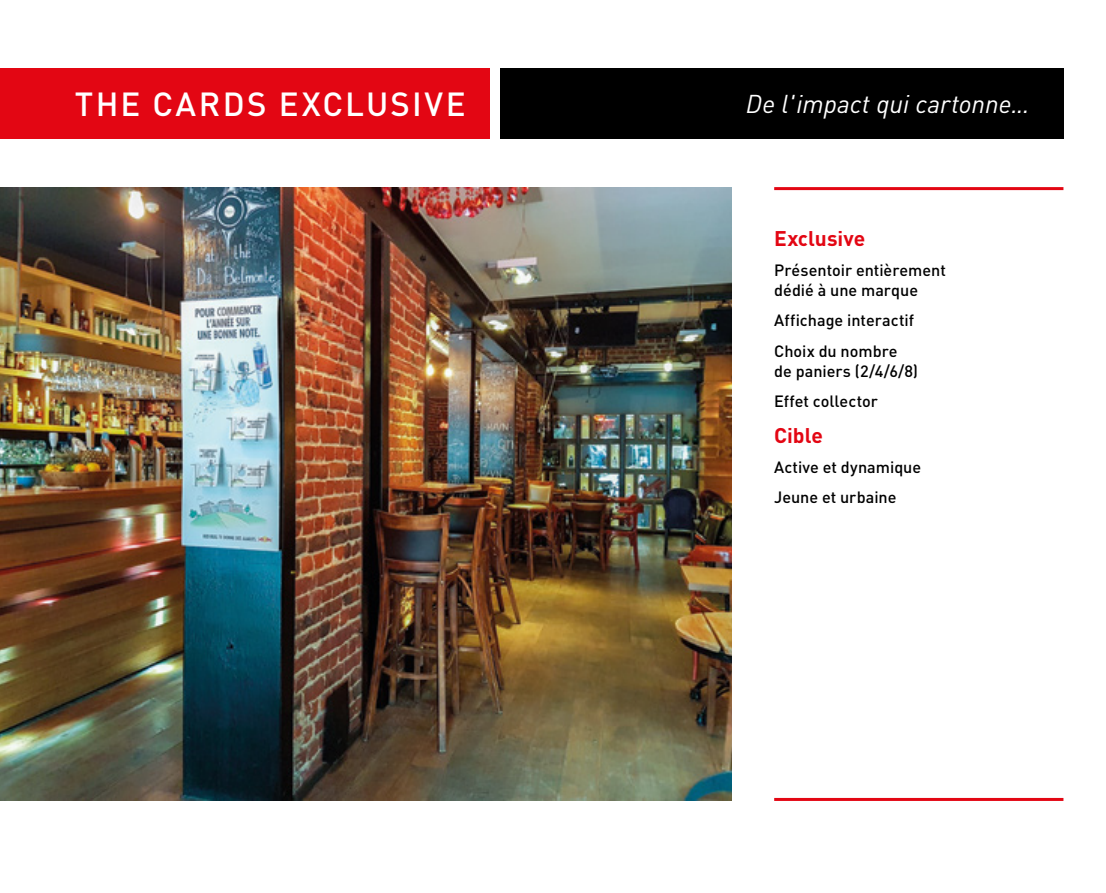
<style>
.page{position:relative;width:1106px;height:893px;background:#fff}
.page>*{position:absolute;margin:0;border:0;box-sizing:border-box;transform-origin:0 0}
.t1{font:500 33px "DINOT";letter-spacing:.07em;color:#fff}
.t2{font:italic 25.5px "DINOT";color:#fff}
.t3{font:700 21px "DINOT";color:#e30613}
.t4{font:500 16.2px/30.3px "DINOT";color:#000}
</style>
<div class="page">
<div style="left:0;top:68px;width:489px;height:70px;background:#e30613"></div>
<div style="left:500px;top:68px;width:563px;height:70px;background:#000"></div>
<hr style="left:774px;top:798px;width:289px;height:3px;background:#e30613">
<hr style="left:774px;top:187px;width:289px;height:3px;background:#e30613">
<img style="left:0;top:187px;width:731px;height:614px">
<h1 class="t1" style="left:75px;top:78px;width:392px">THE CARDS EXCLUSIVE</h1>
<h2 class="t2" style="left:746px;top:85px;width:285px">De l'impact qui cartonne...</h2>
<p class="t3" style="left:774px;top:222px;width:93px">Exclusive</p>
<p class="t4" style="left:774px;top:259px;width:173px;line-height:20px">Présentoir entièrement dédié à une marque</p>
<p class="t4" style="left:774px;top:304px;width:141px">Affichage interactif<br>Choix du nombre</p>
<p class="t4" style="left:774px;top:355px;width:145px">de paniers (2/4/6/8)<br>Effet collector</p>
<p class="t3" style="left:774px;top:419px;width:50px">Cible</p>
<p class="t4" style="left:774px;top:451px;width:149px">Active et dynamique<br>Jeune et urbaine</p>
</div>
